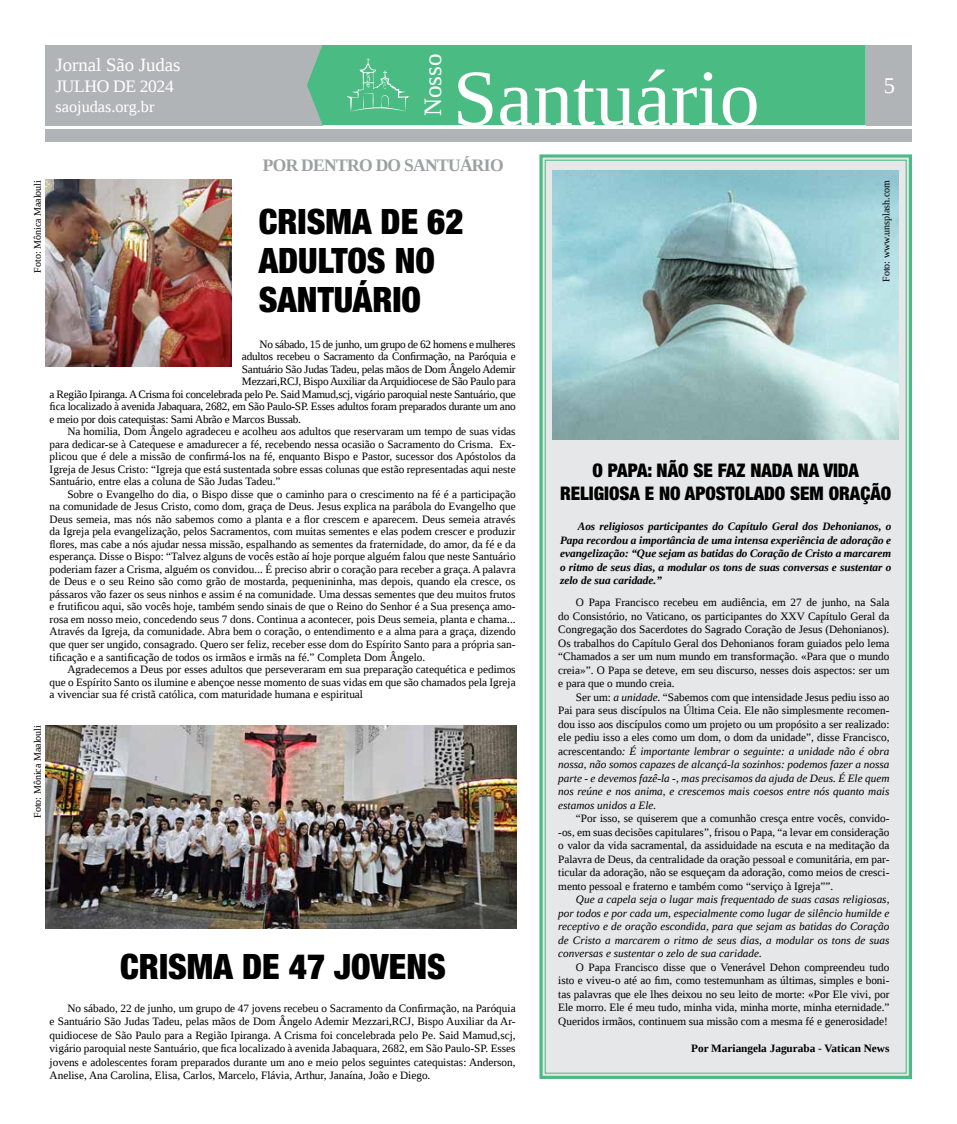
<style>
.page{position:relative;width:957px;height:1124px;background:#fff}
.page>*{position:absolute;margin:0;border:0;box-sizing:border-box;transform-origin:0 0}
.t1{font:80px "Liberation Serif";color:#fff}
.t2{font:900 condensed 35px/38.8px "Helvetica Neue LT Std";color:#000}
.t3{font:25px "Liberation Serif";color:#fff}
.t4{font:22.5px "Liberation Serif";color:#fff}
.t5{font:900 condensed 18.75px/22.5px "Helvetica Neue LT Std";color:#000;text-align:center}
.t6{font:18.75px "Liberation Serif";color:#fff}
.t7{font:700 17.5px "Liberation Serif";letter-spacing:-.04em;color:#9d9fa2}
.t8{font:17.5px "Liberation Serif";letter-spacing:-.02em;color:#fff}
.t9{font:16.25px "Liberation Serif";color:#fff}
.t10{font:11.25px/13.5px "Liberation Serif";color:#000;text-align:justify}
.t11{font:italic 11.25px/13.5px "Liberation Serif";color:#000;text-align:justify}
.t12{font:11.25px "Liberation Serif";letter-spacing:-.02em;color:#000}
.t13{font:italic 700 11.25px/13.5px "Liberation Serif";color:#000;text-align:justify}
.t14{font:700 11.25px "Liberation Serif";color:#000}
.t15{font:10px "Liberation Serif";color:#000}
.s1{font-style:normal}
</style>
<div class="page">
<div style="left:867px;top:45px;width:45px;height:80px;background:#b1b4b6"></div>
<div style="left:45px;top:45px;width:277px;height:80px;background:#b1b4b6"></div>
<div style="left:45px;top:128px;width:867px;height:13px;background:#b1b4b6"></div>
<div style="left:539px;top:154px;width:373px;height:925px;background:#e6e7e8"></div>
<div style="left:307px;top:45px;width:558px;height:80px;background:#4bbb84"></div>
<svg style="left:346px;top:58px;width:64px;height:54px"></svg>
<img style="left:553px;top:171px;width:345px;height:268px">
<img style="left:45px;top:725px;width:471px;height:203px">
<img style="left:45px;top:180px;width:186px;height:186px">
<h3 class="t6" style="left:55px;top:53px;width:126px">Jornal São Judas</h3>
<h3 class="t8" style="left:55px;top:75px;width:120px">JULHO DE 2024</h3>
<h3 class="t9" style="left:55px;top:96px;width:100px">saojudas.org.br</h3>
<h3 class="t3" style="left:416px;top:116px;width:64px;rotate:-90deg">Nosso</h3>
<h1 class="t1" style="left:453px;top:47px;width:308px">Santuário</h1>
<h3 class="t4" style="left:884px;top:71px;width:13px">5</h3>
<p class="t15" style="left:31px;top:273px;width:94px;rotate:-90deg">Foto: Mônica Maalouli</p>
<h3 class="t7" style="left:263px;top:153px;width:242px">POR DENTRO DO SANTUÁRIO</h3>
<h2 class="t2" style="left:259px;top:202px;width:206px">CRISMA DE 62<br>ADULTOS NO<br>SANTUÁRIO</h2>
<p class="t12" style="left:260px;top:337px;width:257px">No sábado, 15 de junho, um grupo de 62 homens e mulheres</p>
<p class="t12" style="left:242px;top:349px;width:275px">adultos recebeu o Sacramento da Confirmação, na Paróquia e</p>
<p class="t12" style="left:242px;top:362px;width:275px">Santuário São Judas Tadeu, pelas mãos de Dom Ângelo Ademir</p>
<p class="t12" style="left:242px;top:374px;width:275px">Mezzari,RCJ, Bispo Auxiliar da Arquidiocese de São Paulo para</p>
<p class="t12" style="left:50px;top:387px;width:467px">a Região Ipiranga. A Crisma foi concelebrada pelo Pe. Said Mamud,scj, vigário paroquial neste Santuário, que</p>
<p class="t12" style="left:50px;top:399px;width:467px">fica localizado à avenida Jabaquara, 2682, em São Paulo-SP. Esses adultos foram preparados durante um ano</p>
<p class="t12" style="left:50px;top:412px;width:253px">e meio por dois catequistas: Sami Abrão e Marcos Bussab.</p>
<p class="t10" style="left:67px;top:425px;width:450px">Na homilia, Dom Ângelo agradeceu e acolheu aos adultos que reservaram um tempo de suas vidas</p>
<p class="t10" style="left:50px;top:437px;width:467px">para dedicar-se à Catequese e amadurecer a fé, recebendo nessa ocasião o Sacramento do Crisma. Ex-</p>
<p class="t10" style="left:50px;top:450px;width:467px">plicou que é dele a missão de confirmá-los na fé, enquanto Bispo e Pastor, sucessor dos Apóstolos da</p>
<p class="t10" style="left:50px;top:462px;width:467px">Igreja de Jesus Cristo: “Igreja que está sustentada sobre essas colunas que estão representadas aqui neste</p>
<p class="t10" style="left:50px;top:475px;width:232px">Santuário, entre elas a coluna de São Judas Tadeu.”</p>
<p class="t10" style="left:67px;top:487px;width:450px">Sobre o Evangelho do dia, o Bispo disse que o caminho para o crescimento na fé é a participação</p>
<p class="t10" style="left:50px;top:500px;width:467px">na comunidade de Jesus Cristo, como dom, graça de Deus. Jesus explica na parábola do Evangelho que</p>
<p class="t10" style="left:50px;top:512px;width:467px">Deus semeia, mas nós não sabemos como a planta e a flor crescem e aparecem. Deus semeia através</p>
<p class="t10" style="left:50px;top:525px;width:467px">da Igreja pela evangelização, pelos Sacramentos, com muitas sementes e elas podem crescer e produzir</p>
<p class="t10" style="left:50px;top:537px;width:467px">flores, mas cabe a nós ajudar nessa missão, espalhando as sementes da fraternidade, do amor, da fé e da</p>
<p class="t10" style="left:50px;top:549px;width:467px">esperança. Disse o Bispo: “Talvez alguns de vocês estão aí hoje porque alguém falou que neste Santuário</p>
<p class="t10" style="left:50px;top:562px;width:467px">poderiam fazer a Crisma, alguém os convidou... É preciso abrir o coração para receber a graça. A palavra</p>
<p class="t10" style="left:50px;top:574px;width:467px">de Deus e o seu Reino são como grão de mostarda, pequenininha, mas depois, quando ela cresce, os</p>
<p class="t10" style="left:50px;top:587px;width:467px">pássaros vão fazer os seus ninhos e assim é na comunidade. Uma dessas sementes que deu muitos frutos</p>
<p class="t10" style="left:50px;top:599px;width:467px">e frutificou aqui, são vocês hoje, também sendo sinais de que o Reino do Senhor é a Sua presença amo-</p>
<p class="t10" style="left:50px;top:612px;width:467px">rosa em nosso meio, concedendo seus 7 dons. Continua a acontecer, pois Deus semeia, planta e chama...</p>
<p class="t10" style="left:50px;top:624px;width:467px">Através da Igreja, da comunidade. Abra bem o coração, o entendimento e a alma para a graça, dizendo</p>
<p class="t10" style="left:50px;top:637px;width:467px">que quer ser ungido, consagrado. Quero ser feliz, receber esse dom do Espírito Santo para a própria san-</p>
<p class="t10" style="left:50px;top:649px;width:377px">tificação e a santificação de todos os irmãos e irmãs na fé.” Completa Dom Ângelo.</p>
<p class="t10" style="left:67px;top:662px;width:450px">Agradecemos a Deus por esses adultos que perseveraram em sua preparação catequética e pedimos</p>
<p class="t10" style="left:50px;top:674px;width:467px">que o Espírito Santo os ilumine e abençoe nesse momento de suas vidas em que são chamados pela Igreja</p>
<p class="t10" style="left:50px;top:687px;width:315px">a vivenciar sua fé cristã católica, com maturidade humana e espiritual</p>
<p class="t15" style="left:31px;top:817px;width:94px;rotate:-90deg">Foto: Mônica Maalouli</p>
<h2 class="t2" style="left:120px;top:946px;width:327px">CRISMA DE 47 JOVENS</h2>
<p class="t10" style="left:50px;top:1001px;width:467px;text-indent:18px">No sábado, 22 de junho, um grupo de 47 jovens recebeu o Sacramento da Confirmação, na Paróquia e Santuário São Judas Tadeu, pelas mãos de Dom Ângelo Ademir Mezzari,RCJ, Bispo Auxiliar da Ar&shy;quidiocese de São Paulo para a Região Ipiranga. A Crisma foi concelebrada pelo Pe. Said Mamud,scj, vigário paroquial neste Santuário, que fica localizado à avenida Jabaquara, 2682, em São Paulo-SP. Esses jovens e adolescentes foram preparados durante um ano e meio pelos seguintes catequistas: Anderson, Anelise, Ana Carolina, Elisa, Carlos, Marcelo, Flávia, Arthur, Janaína, João e Diego.</p>
<p class="t15" style="left:879px;top:282px;width:103px;rotate:-90deg">Foto: www.unsplash.com</p>
<h3 class="t5" style="left:560px;top:458px;width:333px">O PAPA: NÃO SE FAZ NADA NA VIDA<br>RELIGIOSA E NO APOSTOLADO SEM ORAÇÃO</h3>
<p class="t13" style="left:560px;top:519px;width:333px;text-indent:18px">Aos religiosos participantes do Capítulo Geral dos Dehonianos, o Papa recordou a importância de uma intensa experiência de adoração e evangelização: “Que sejam as batidas do Coração de Cristo a marcarem o ritmo de seus dias, a modular os tons de suas conversas e sustentar o zelo de sua caridade.”</p>
<p class="t10" style="left:558px;top:595px;width:333px;text-indent:18px">O Papa Francisco recebeu em audiência, em 27 de junho, na Sala do Consistório, no Vaticano, os participantes do XXV Capítulo Geral da Congregação dos Sacerdotes do Sagrado Coração de Jesus (Dehonianos).<br>Os trabalhos do Capítulo Geral dos Dehonianos foram guiados pelo lema “Chamados a ser um num mundo em transformação. «Para que o mundo creia»”. O Papa se deteve, em seu discurso, nesses dois aspectos: ser um e para que o mundo creia.</p>
<p class="t11" style="left:558px;top:690px;width:333px;text-indent:18px"><span class="s1">Ser um:</span> a unidade. <span class="s1">“Sabemos com que intensidade Jesus pediu isso ao Pai para seus discípulos na Última Ceia. Ele não simplesmente recomen&shy;dou isso aos discípulos como um projeto ou um propósito a ser realizado: ele pediu isso a eles como um dom, o dom da unidade”, disse Francisco, acrescentando</span>: É importante lembrar o seguinte: a unidade não é obra nossa, não somos capazes de alcançá-la sozinhos: podemos fazer a nossa parte - e devemos fazê-la -, mas precisamos da ajuda de Deus. É Ele quem nos reúne e nos anima, e crescemos mais coesos entre nós quanto mais estamos unidos a Ele.</p>
<p class="t10" style="left:558px;top:811px;width:333px;text-indent:18px">“Por isso, se quiserem que a comunhão cresça entre vocês, convido--os, em suas decisões capitulares”, frisou o Papa, “a levar em consideração o valor da vida sacramental, da assiduidade na escuta e na meditação da Palavra de Deus, da centralidade da oração pessoal e comunitária, em par&shy;ticular da adoração, não se esqueçam da adoração, como meios de cresci&shy;mento pessoal e fraterno e também como “serviço à Igreja””.</p>
<p class="t11" style="left:558px;top:892px;width:333px;text-indent:18px">Que a capela seja o lugar mais frequentado de suas casas religiosas, por todos e por cada um, especialmente como lugar de silêncio humilde e receptivo e de oração escondida, para que sejam as batidas do Coração de Cristo a marcarem o ritmo de seus dias, a modular os tons de suas conversas e sustentar o zelo de sua caridade.</p>
<p class="t10" style="left:558px;top:960px;width:333px;text-indent:18px">O Papa Francisco disse que o Venerável Dehon compreendeu tudo isto e viveu-o até ao fim, como testemunham as últimas, simples e boni&shy;tas palavras que ele lhes deixou no seu leito de morte: «Por Ele vivi, por Ele morro. Ele é meu tudo, minha vida, minha morte, minha eternidade.” Queridos irmãos, continuem sua missão com a mesma fé e generosidade!</p>
<p class="t14" style="left:691px;top:1040px;width:200px">Por Mariangela Jaguraba - Vatican News</p>
</div>
